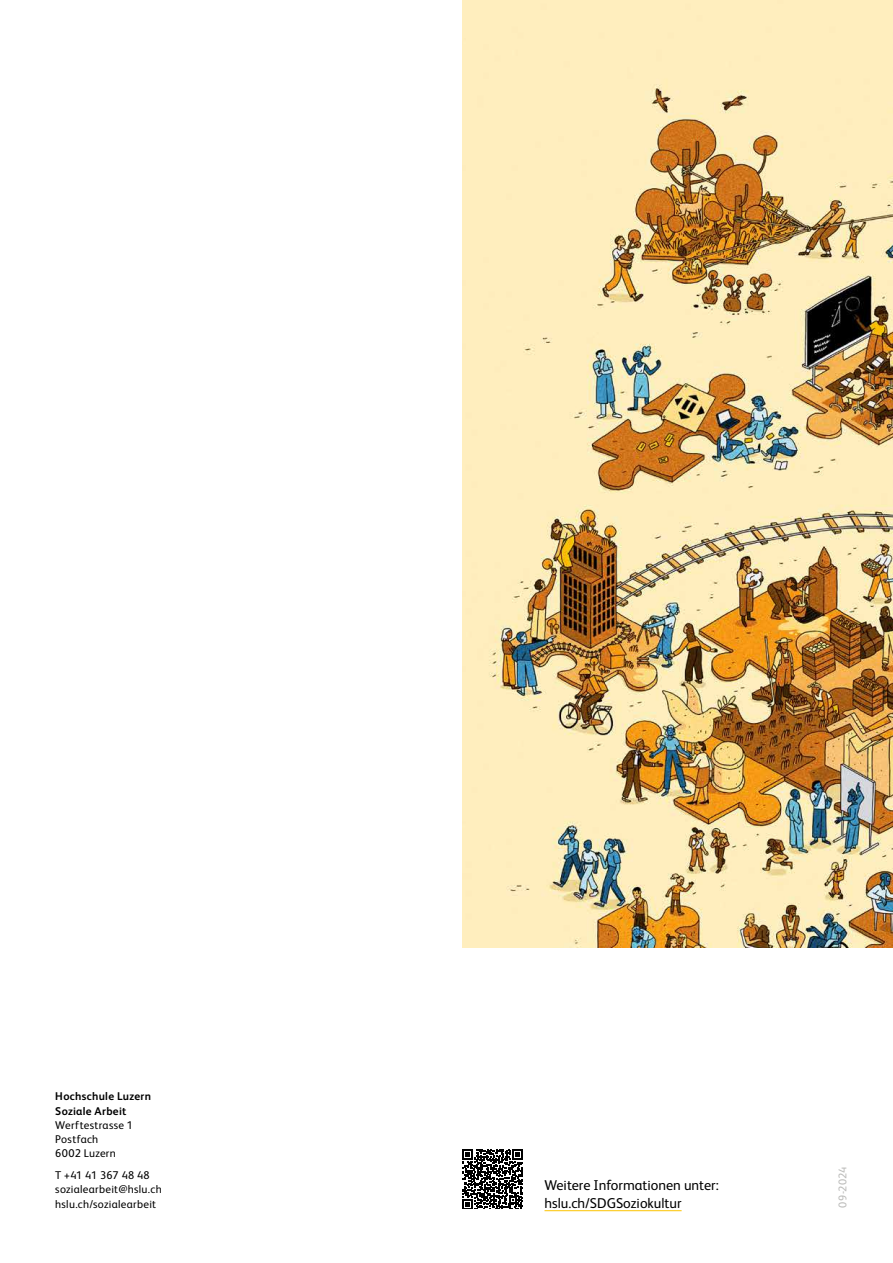
<style>
.page{position:relative;width:893px;height:1263px;background:#fff}
.page>*{position:absolute;margin:0;border:0;box-sizing:border-box;transform-origin:0 0}
.t1{font:14.25px/18px "FS Albert";color:#000}
.t2{font:11.25px/14.2px "FS Albert";letter-spacing:.025em;color:#000}
.t3{font:700 11.25px/14.2px "FS Albert";letter-spacing:.025em;color:#000}
.t4{font:11.25px "FS Albert";letter-spacing:.01em;color:#bcbcba}
</style>
<div class="page">
<img style="left:462px;top:0;width:431px;height:947px">
<hr style="left:544px;top:1210px;width:138px;height:1px;background:#fcc300">
<svg style="left:463px;top:1149px;width:60px;height:60px"></svg>
<p class="t3" style="left:55px;top:1089px;width:97px">Hochschule Luzern<br>Soziale Arbeit</p>
<p class="t2" style="left:55px;top:1117px;width:79px">Werftestrasse 1<br>Postfach<br>6002 Luzern</p>
<p class="t2" style="left:55px;top:1168px;width:108px">T +41 41 367 48 48 sozialearbeit@hslu.ch hslu.ch/sozialearbeit</p>
<p class="t1" style="left:544px;top:1175px;width:176px">Weitere Informationen unter: hslu.ch/SDGSoziokultur</p>
<p class="t4" style="left:835px;top:1208px;width:42px;rotate:-90deg">09-2024</p>
</div>
